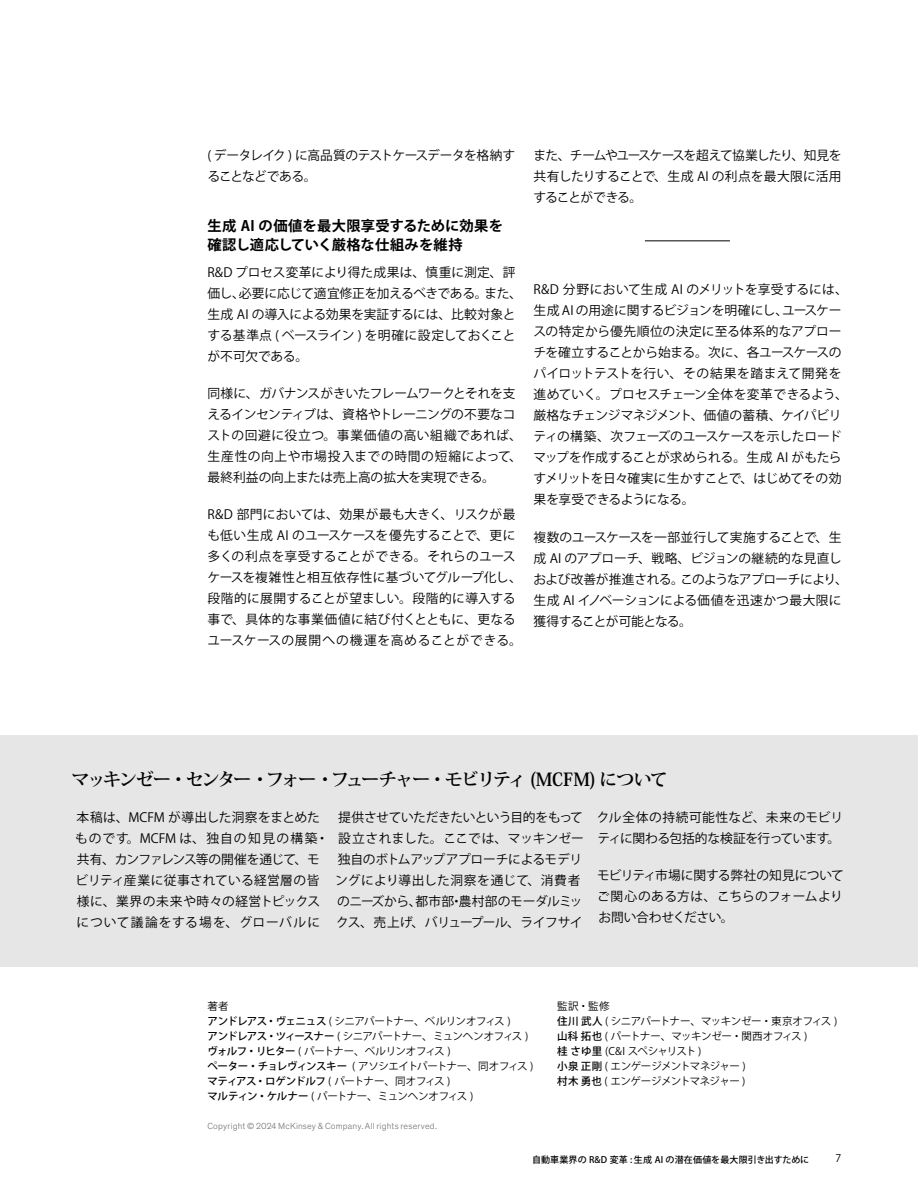
<style>
.page{position:relative;width:918px;height:1188px;background:#fff}
.page>*{position:absolute;margin:0;border:0;box-sizing:border-box;transform-origin:0 0}
.t1{font:700 18px "Koz Min Pr 6 N";letter-spacing:-.095em;color:#000}
.t2{font:700 14.25px/19.5px "Koz Go Pr 6 N";letter-spacing:.015em;color:#000}
.t3{font:12.75px/21px "Koz Go Pr 6 N";letter-spacing:-.01em;color:#000}
.t4{font:12.75px/21px "Koz Go Pr 6 N";letter-spacing:.015em;color:#000}
.t5{font:12.75px/21px "Koz Go Pr 6 N";letter-spacing:.02em;color:#000}
.t6{font:12.75px/21px "Koz Go Pr 6 N";letter-spacing:-.04em;color:#000}
.t7{font:10.5px/15px "Koz Go Pr 6 N";letter-spacing:-.05em;color:#000}
.t8{font:300 9px "Mc Kinsey Sans";letter-spacing:.02em;color:#6f6f6f}
.t9{font:500 9px "Koz Go Pr 6 N";letter-spacing:.01em;color:#000}
.s1{font-weight:500}
</style>
<div class="page">
<hr style="left:645px;top:240px;width:85px;height:1px;background:#000">
<div style="left:0;top:735px;width:918px;height:232px;background:#e6e6e6"></div>
<p class="t6" style="left:207px;top:146px;width:310px">( データレイク ) に高品質のテストケースデータを格納することなどである。</p>
<p class="t2" style="left:207px;top:216px;width:297px">生成 AI の価値を最大限享受するために効果を確認し適応していく厳格な仕組みを維持</p>
<p class="t3" style="left:207px;top:262px;width:316px">R&amp;D プロセス変革により得た成果は、慎重に測定、評価し、必要に応じて適宜修正を加えるべきである。また、生成 AI の導入による効果を実証するには、比較対象とする基準点 ( ベースライン ) を明確に設定しておくことが不可欠である。</p>
<p class="t3" style="left:207px;top:383px;width:316px">同様に、ガバナンスがきいたフレームワークとそれを支えるインセンティブは、資格やトレーニングの不要なコストの回避に役立つ。事業価値の高い組織であれば、生産性の向上や市場投入までの時間の短縮によって、最終利益の向上または売上高の拡大を実現できる。</p>
<p class="t4" style="left:207px;top:504px;width:316px">R&amp;D 部門においては、効果が最も大きく、リスクが最も低い生成 AI のユースケースを優先することで、更に多くの利点を享受することができる。それらのユースケースを複雑性と相互依存性に基づいてグループ化し、段階的に展開することが望ましい。段階的に導入する事で、具体的な事業価値に結び付くとともに、更なるユースケースの展開への機運を高めることができる。</p>
<p class="t3" style="left:533px;top:146px;width:310px;text-align:justify">また、チームやユースケースを超えて協業したり、知見を共有したりすることで、生成 AI の利点を最大限に活用することができる。</p>
<p class="t3" style="left:533px;top:280px;width:316px">R&amp;D 分野において生成 AI のメリットを享受するには、生成 AI の用途に関するビジョンを明確にし、ユースケースの特定から優先順位の決定に至る体系的なアプローチを確立することから始まる。次に、各ユースケースのパイロットテストを行い、その結果を踏まえて開発を進めていく。プロセスチェーン全体を変革できるよう、厳格なチェンジマネジメント、価値の蓄積、ケイパビリティの構築、次フェーズのユースケースを示したロードマップを作成することが求められる。生成 AI がもたらすメリットを日々確実に生かすことで、はじめてその効果を享受できるようになる。</p>
<p class="t3" style="left:533px;top:527px;width:316px">複数のユースケースを一部並行して実施することで、生成 AI のアプローチ、戦略、ビジョンの継続的な見直しおよび改善が推進される。このようなアプローチにより、生成 AI イノベーションによる価値を迅速かつ最大限に獲得することが可能となる。</p>
<h1 class="t1" style="left:71px;top:769px;width:598px">マッキンゼー・センター・フォー・フューチャー・モビリティ (MCFM) について</h1>
<p class="t5" style="left:75px;top:807px;width:255px">本稿は、MCFM が導出した洞察をまとめたものです。MCFM は、独自の知見の構築・共有、カンファレンス等の開催を通じて、モビリティ産業に従事されている経営層の皆様に、業界の未来や時々の経営トピックスについて議論をする場を、グローバルに</p>
<p class="t3" style="left:335px;top:807px;width:250px">提供させていただきたいという目的をもって設立されました。ここでは、マッキンゼー独自のボトムアップアプローチによるモデリングにより導出した洞察を通じて、消費者のニーズから、都市部・農村部のモーダルミックス、売上げ、バリュープール、ライフサイ</p>
<p class="t3" style="left:597px;top:807px;width:248px">クル全体の持続可能性など、未来のモビリティに関わる包括的な検証を行っています。</p>
<p class="t3" style="left:597px;top:865px;width:248px;text-align:justify">モビリティ市場に関する弊社の知見についてご関心のある方は、こちらのフォームよりお問い合わせください。</p>
<p class="t7" style="left:207px;top:999px;width:328px">著者<br><span class="s1">アンドレアス・ヴェニュス</span> ( シニアパートナー、ベルリンオフィス )<br><span class="s1">アンドレアス・ツィースナー</span> ( シニアパートナー、ミュンヘンオフィス )<span class="s1">ヴォルフ・リヒター</span> ( パートナー、ベルリンオフィス )<br><span class="s1">ペーター・チョレヴィンスキー</span> ( アソシエイトパートナー、同オフィス )<span class="s1">マティアス・ロゲンドルフ</span> ( パートナー、同オフィス )<br><span class="s1">マルティン・ケルナー</span> ( パートナー、ミュンヘンオフィス )</p>
<p class="t8" style="left:207px;top:1120px;width:231px">Copyright © 2024 McKinsey &amp; Company. All rights reserved.</p>
<p class="t7" style="left:557px;top:999px;width:282px">監訳・監修<br><span class="s1">住川武人</span> ( シニアパートナー、マッキンゼー・東京オフィス )<span class="s1">山科拓也</span> ( パートナー、マッキンゼー・関西オフィス )<br><span class="s1">桂さゆ里</span> (C&amp;I スペシャリスト )<br><span class="s1">小泉正剛</span> ( エンゲージメントマネジャー )<br><span class="s1">村木勇也</span> ( エンゲージメントマネジャー )</p>
<p class="t9" style="left:532px;top:1154px;width:279px">自動車業界の R&amp;D 変革 : 生成 AI の潜在価値を最大限引き出すために</p>
<p class="t7" style="left:836px;top:1151px;width:7px">7</p>
</div>
